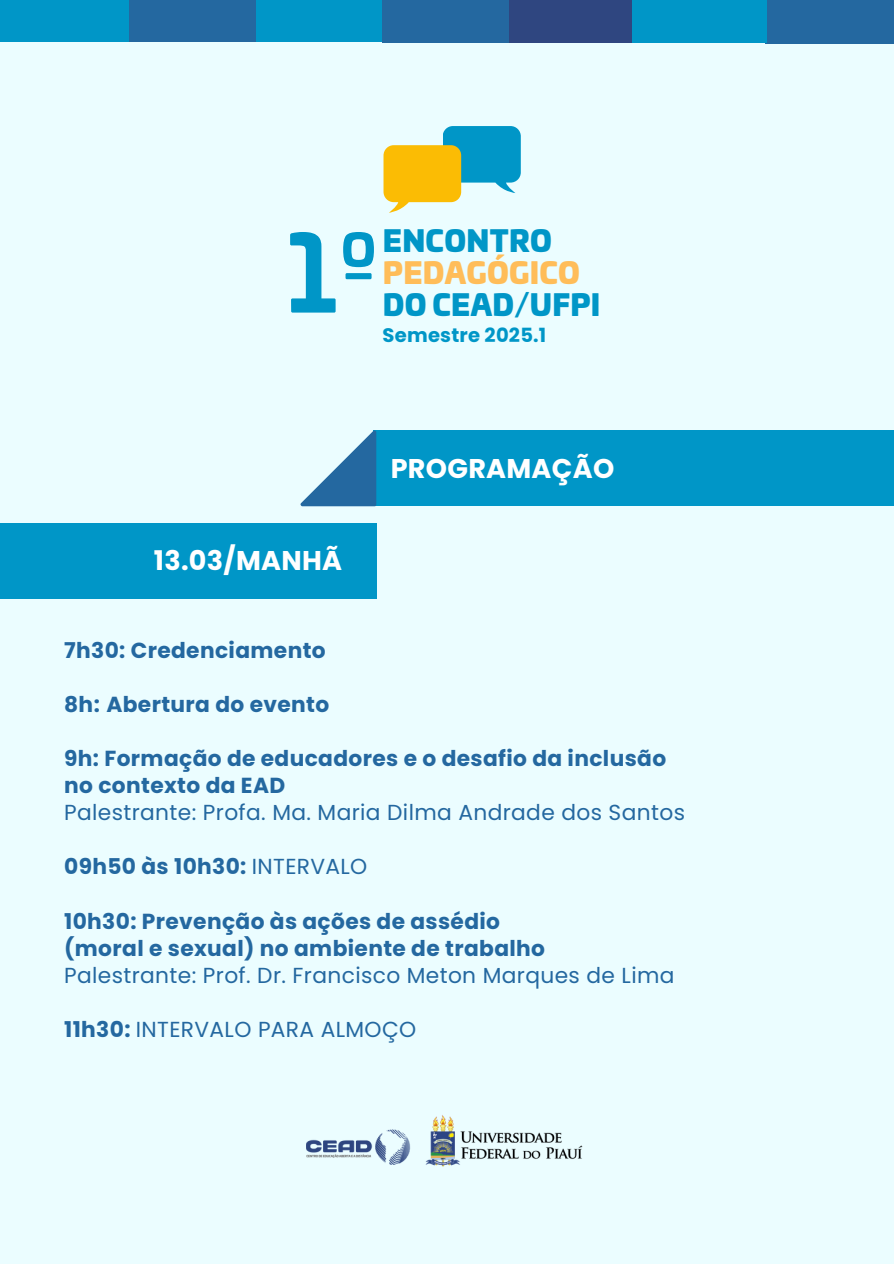
<style>
.page{position:relative;width:894px;height:1264px;background:#fff}
.page>*{position:absolute;margin:0;border:0;box-sizing:border-box;transform-origin:0 0}
.t1{font:700 103.35px "Univia Pro";color:#0096c7}
.t2{font:900 28.8px/32px "Univia Pro";letter-spacing:.01em;color:#0096c7}
.t3{font:700 27px "Poppins";letter-spacing:.01em;color:#fff}
.t4{font:700 21.75px/27.2px "Poppins";letter-spacing:.015em;color:#2468a0}
.t5{font:21.75px "Poppins";letter-spacing:.015em;color:#2468a0}
.t6{font:700 19.5px "Poppins";letter-spacing:.01em;color:#0096c7}
.s1{color:#ffbd59}
.s2{font-weight:400}
.s3{font-weight:700}
</style>
<div class="page">
<div style="left:0;top:0;width:893px;height:1263px;background:#ebfdff"></div>
<div style="left:255px;top:0;width:128px;height:42px;background:#0096c7"></div>
<div style="left:127px;top:0;width:129px;height:42px;background:#2468a0"></div>
<div style="left:382px;top:0;width:128px;height:42px;background:#2468a0"></div>
<div style="left:509px;top:0;width:128px;height:43px;background:#2f4680"></div>
<div style="left:764px;top:0;width:129px;height:43px;background:#2468a0"></div>
<div style="left:0;top:0;width:128px;height:42px;background:#0096c7"></div>
<div style="left:632px;top:0;width:134px;height:43px;background:#0096c7"></div>
<div style="left:373px;top:430px;width:520px;height:76px;background:#0096c7"></div>
<svg style="left:300px;top:430px;width:76px;height:76px"></svg>
<div style="left:0;top:523px;width:376px;height:75px;background:#0096c7"></div>
<svg style="left:383px;top:126px;width:137px;height:87px"></svg>
<img style="left:306px;top:1115px;width:277px;height:52px">
<h4 class="t1" style="left:286px;top:230px;width:94px">1º</h4>
<h3 class="t2" style="left:383px;top:228px;width:219px">ENCONTRO<br><span class="s1">PEDAGÓGICO<br></span>DO CEAD/UFPI</h3>
<h3 class="t6" style="left:382px;top:322px;width:165px">Semestre 2025.1</h3>
<h2 class="t3" style="left:154px;top:541px;width:190px">13.03/MANHÃ</h2>
<h2 class="t3" style="left:390px;top:449px;width:225px">PROGRAMAÇÃO</h2>
<p class="t4" style="left:64px;top:636px;width:263px">7h30: Credenciamento</p>
<p class="t4" style="left:64px;top:690px;width:266px">8h: Abertura do evento</p>
<h1 class="t4" style="left:64px;top:745px;width:622px">9h: Formação de educadores e o desafio da inclusão no contexto da EAD<br><span class="s2">Palestrante: Profa. Ma. Maria Dilma Andrade dos Santos</span></h1>
<h2 class="t4" style="left:64px;top:853px;width:304px">09h50 às 10h30: <span class="s2">INTERVALO</span></h2>
<p class="t4" style="left:64px;top:907px;width:611px">10h30: Prevenção às ações de assédio<br>(moral e sexual) no ambiente de trabalho<br><span class="s2">Palestrante: Prof. Dr. Francisco Meton Marques de Lima</span></p>
<p class="t5" style="left:64px;top:1014px;width:353px"><span class="s3">11h30:</span> INTERVALO PARA ALMOÇO</p>
</div>
